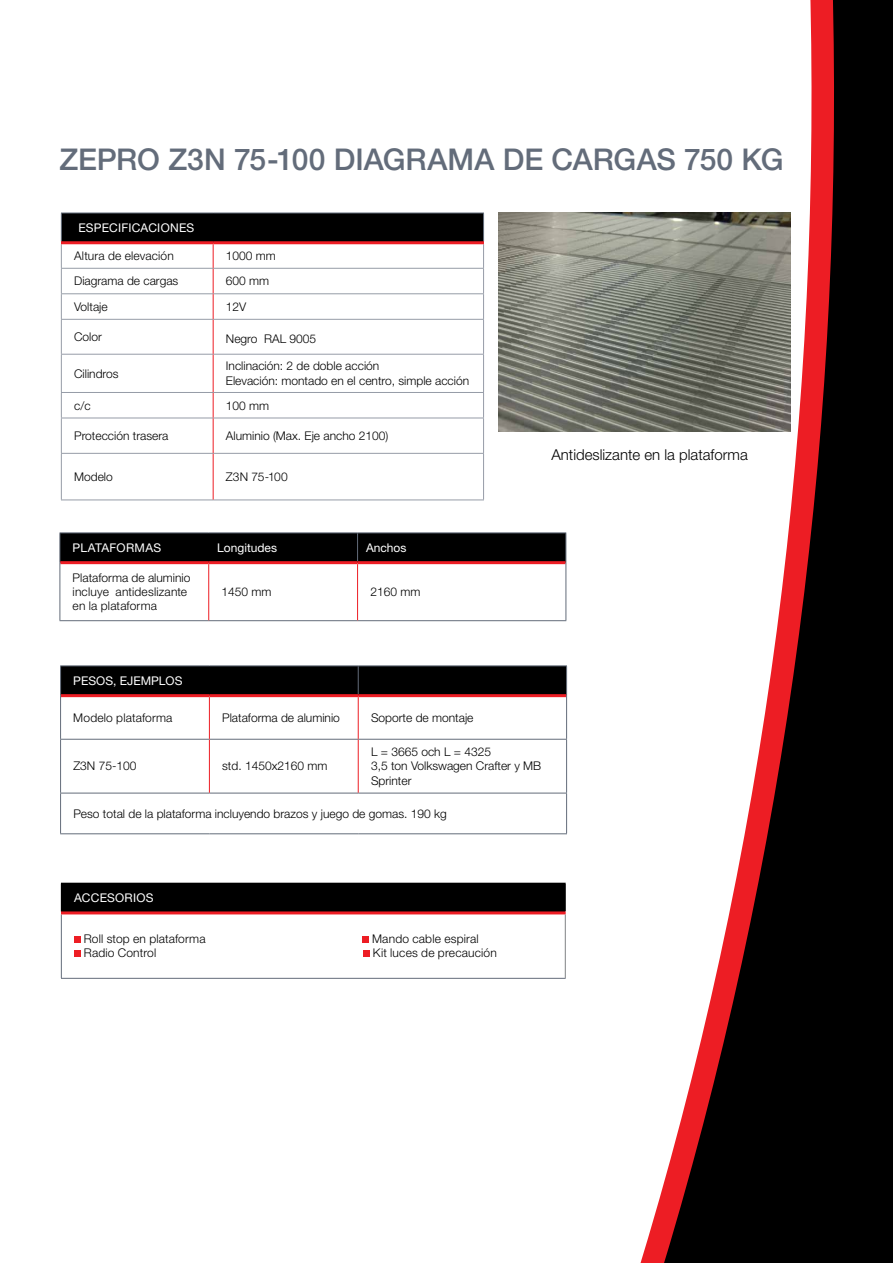
<style>
.page{position:relative;width:893px;height:1263px;background:#fff}
.page>*{position:absolute;margin:0;border:0;box-sizing:border-box;transform-origin:0 0}
.t1{font:500 30px "Helvetica Neue LT Std";color:#636c7a}
.t2{font:300 15px "Helvetica Neue LT Std";color:#000}
.t3{font:300 12px/14.4px "Helvetica Neue LT Std";color:#000}
.t4{font:12px "Helvetica Neue LT Std";letter-spacing:.005em;color:#fff}
</style>
<div class="page">
<div style="left:843px;top:0;width:50px;height:1263px;background:#000"></div>
<img style="left:499px;top:213px;width:132px;height:219px">
<hr style="left:61px;top:319px;width:152px;height:1px;background:#969ca7">
<hr style="left:61px;top:320px;width:1px;height:34px;background:#969ca7">
<hr style="left:213px;top:319px;width:271px;height:1px;background:#969ca7">
<hr style="left:483px;top:320px;width:1px;height:34px;background:#969ca7">
<hr style="left:61px;top:354px;width:152px;height:1px;background:#969ca7">
<hr style="left:61px;top:355px;width:1px;height:37px;background:#969ca7">
<hr style="left:213px;top:354px;width:271px;height:1px;background:#969ca7">
<hr style="left:483px;top:355px;width:1px;height:37px;background:#969ca7">
<hr style="left:61px;top:392px;width:152px;height:1px;background:#969ca7">
<svg style="left:61px;top:393px;width:1px;height:25px"></svg>
<hr style="left:213px;top:392px;width:271px;height:1px;background:#969ca7">
<svg style="left:483px;top:393px;width:1px;height:25px"></svg>
<hr style="left:61px;top:418px;width:152px;height:1px;background:#969ca7">
<hr style="left:61px;top:418px;width:1px;height:35px;background:#969ca7">
<hr style="left:213px;top:418px;width:271px;height:1px;background:#969ca7">
<hr style="left:483px;top:418px;width:1px;height:35px;background:#969ca7">
<hr style="left:61px;top:453px;width:152px;height:1px;background:#969ca7">
<hr style="left:61px;top:454px;width:1px;height:46px;background:#969ca7">
<hr style="left:213px;top:453px;width:271px;height:1px;background:#969ca7">
<hr style="left:483px;top:454px;width:1px;height:46px;background:#969ca7">
<hr style="left:61px;top:500px;width:152px;height:1px;background:#969ca7">
<hr style="left:213px;top:500px;width:271px;height:1px;background:#969ca7">
<hr style="left:213px;top:320px;width:1px;height:34px;background:#ed1d24">
<hr style="left:213px;top:355px;width:1px;height:37px;background:#ed1d24">
<svg style="left:213px;top:393px;width:1px;height:25px"></svg>
<hr style="left:213px;top:418px;width:1px;height:35px;background:#ed1d24">
<hr style="left:213px;top:454px;width:1px;height:46px;background:#ed1d24">
<svg style="left:61px;top:213px;width:423px;height:106px"></svg>
<hr style="left:61px;top:241px;width:152px;height:3px;background:#ed1d24">
<hr style="left:213px;top:241px;width:271px;height:3px;background:#ed1d24">
<hr style="left:60px;top:532px;width:149px;height:1px;background:#636c7a">
<hr style="left:209px;top:532px;width:149px;height:1px;background:#636c7a">
<hr style="left:358px;top:532px;width:208px;height:1px;background:#636c7a">
<div style="left:60px;top:533px;width:506px;height:28px;background:#000"></div>
<hr style="left:566px;top:533px;width:1px;height:30px;background:#636c7a">
<hr style="left:60px;top:561px;width:149px;height:3px;background:#ed1d24">
<hr style="left:209px;top:561px;width:149px;height:3px;background:#ed1d24">
<hr style="left:358px;top:561px;width:208px;height:3px;background:#ed1d24">
<hr style="left:60px;top:563px;width:1px;height:57px;background:#636c7a">
<hr style="left:566px;top:563px;width:1px;height:57px;background:#636c7a">
<hr style="left:60px;top:620px;width:149px;height:1px;background:#636c7a">
<hr style="left:209px;top:620px;width:149px;height:1px;background:#636c7a">
<hr style="left:358px;top:620px;width:208px;height:1px;background:#636c7a">
<hr style="left:208px;top:564px;width:1px;height:56px;background:#ed1d24">
<hr style="left:357px;top:564px;width:1px;height:56px;background:#ed1d24">
<div style="left:61px;top:883px;width:504px;height:30px;background:#000"></div>
<hr style="left:61px;top:914px;width:1px;height:64px;background:#636c7a">
<hr style="left:61px;top:978px;width:505px;height:1px;background:#636c7a">
<svg style="left:565px;top:883px;width:1px;height:28px"></svg>
<hr style="left:61px;top:911px;width:505px;height:3px;background:#ed1d24">
<hr style="left:565px;top:914px;width:1px;height:64px;background:#808285">
<div style="left:74px;top:936px;width:6px;height:7px;background:#ed1d24"></div>
<div style="left:362px;top:936px;width:7px;height:7px;background:#ed1d24"></div>
<svg style="left:74px;top:951px;width:6px;height:6px"></svg>
<div style="left:363px;top:951px;width:7px;height:6px;background:#ed1d24"></div>
<hr style="left:60px;top:665px;width:149px;height:1px;background:#636c7a">
<hr style="left:60px;top:666px;width:1px;height:30px;background:#636c7a">
<hr style="left:209px;top:665px;width:149px;height:1px;background:#636c7a">
<hr style="left:358px;top:665px;width:209px;height:1px;background:#636c7a">
<div style="left:61px;top:666px;width:505px;height:28px;background:#000"></div>
<hr style="left:566px;top:666px;width:1px;height:30px;background:#636c7a">
<hr style="left:61px;top:694px;width:148px;height:3px;background:#ed1d24">
<hr style="left:209px;top:694px;width:149px;height:3px;background:#ed1d24">
<hr style="left:358px;top:694px;width:208px;height:3px;background:#ed1d24">
<hr style="left:60px;top:696px;width:1px;height:43px;background:#636c7a">
<hr style="left:566px;top:696px;width:1px;height:43px;background:#636c7a">
<hr style="left:60px;top:739px;width:149px;height:1px;background:#636c7a">
<hr style="left:60px;top:740px;width:1px;height:53px;background:#636c7a">
<hr style="left:209px;top:739px;width:149px;height:1px;background:#636c7a">
<hr style="left:358px;top:739px;width:209px;height:1px;background:#636c7a">
<hr style="left:566px;top:740px;width:1px;height:53px;background:#636c7a">
<hr style="left:60px;top:793px;width:149px;height:1px;background:#636c7a">
<hr style="left:60px;top:793px;width:1px;height:40px;background:#636c7a">
<hr style="left:209px;top:793px;width:149px;height:1px;background:#636c7a">
<hr style="left:358px;top:793px;width:209px;height:1px;background:#636c7a">
<hr style="left:566px;top:793px;width:1px;height:40px;background:#636c7a">
<hr style="left:60px;top:833px;width:149px;height:1px;background:#636c7a">
<hr style="left:209px;top:833px;width:149px;height:1px;background:#636c7a">
<hr style="left:358px;top:833px;width:209px;height:1px;background:#636c7a">
<hr style="left:209px;top:697px;width:1px;height:42px;background:#ed1d24">
<hr style="left:358px;top:697px;width:1px;height:42px;background:#ed1d24">
<hr style="left:209px;top:740px;width:1px;height:53px;background:#ed1d24">
<hr style="left:358px;top:740px;width:1px;height:53px;background:#ed1d24">
<svg style="left:631px;top:0;width:212px;height:1263px"></svg>
<h1 class="t1" style="left:60px;top:141px;width:725px">ZEPRO Z3N 75-100 DIAGRAMA DE CARGAS 750 KG</h1>
<p class="t4" style="left:78px;top:221px;width:117px">ESPECIFICACIONES</p>
<p class="t3" style="left:74px;top:248px;width:101px">Altura de elevación</p>
<p class="t3" style="left:226px;top:248px;width:52px">1000 mm</p>
<p class="t3" style="left:74px;top:274px;width:106px">Diagrama de cargas</p>
<p class="t3" style="left:226px;top:274px;width:45px">600 mm</p>
<p class="t3" style="left:74px;top:299px;width:35px">Voltaje</p>
<p class="t3" style="left:226px;top:299px;width:22px">12V</p>
<p class="t3" style="left:74px;top:329px;width:29px">Color</p>
<p class="t3" style="left:226px;top:331px;width:92px">Negro RAL 9005</p>
<p class="t3" style="left:74px;top:366px;width:46px">Cilindros</p>
<p class="t3" style="left:226px;top:359px;width:245px">Inclinación: 2 de doble acción<br>Elevación: montado en el centro, simple acción</p>
<p class="t3" style="left:74px;top:398px;width:18px">c/c</p>
<p class="t3" style="left:226px;top:398px;width:45px">100 mm</p>
<p class="t3" style="left:74px;top:428px;width:96px">Protección trasera</p>
<p class="t3" style="left:226px;top:428px;width:164px">Aluminio (Max. Eje ancho 2100)</p>
<p class="t3" style="left:74px;top:469px;width:40px">Modelo</p>
<p class="t3" style="left:226px;top:469px;width:64px">Z3N 75-100</p>
<p class="t4" style="left:73px;top:541px;width:90px">PLATAFORMAS</p>
<p class="t4" style="left:217px;top:541px;width:61px">Longitudes</p>
<p class="t4" style="left:366px;top:541px;width:42px">Anchos</p>
<p class="t3" style="left:73px;top:570px;width:119px">Plataforma de aluminio incluye antideslizante en la plataforma</p>
<p class="t3" style="left:221px;top:584px;width:52px">1450 mm</p>
<p class="t3" style="left:370px;top:584px;width:52px">2160 mm</p>
<p class="t2" style="left:551px;top:446px;width:198px">Antideslizante en la plataforma</p>
<p class="t4" style="left:73px;top:674px;width:111px">PESOS, EJEMPLOS</p>
<p class="t3" style="left:73px;top:710px;width:101px">Modelo plataforma</p>
<p class="t3" style="left:222px;top:710px;width:119px">Plataforma de aluminio</p>
<p class="t3" style="left:371px;top:710px;width:104px">Soporte de montaje</p>
<p class="t3" style="left:73px;top:759px;width:65px">Z3N 75-100</p>
<p class="t3" style="left:222px;top:759px;width:107px">std. 1450x2160 mm</p>
<p class="t3" style="left:371px;top:744px;width:172px">L = 3665 och L = 4325<br>3,5 ton Volkswagen Crafter y MB<br>Sprinter</p>
<p class="t3" style="left:73px;top:806px;width:375px">Peso total de la plataforma incluyendo brazos y juego de gomas. 190 kg</p>
<p class="t4" style="left:74px;top:891px;width:81px">ACCESORIOS</p>
<p class="t3" style="left:84px;top:931px;width:123px">Roll stop en plataforma</p>
<p class="t3" style="left:372px;top:931px;width:108px">Mando cable espiral</p>
<p class="t3" style="left:84px;top:945px;width:74px">Radio Control</p>
<p class="t3" style="left:373px;top:945px;width:125px">Kit luces de precaución</p>
</div>
